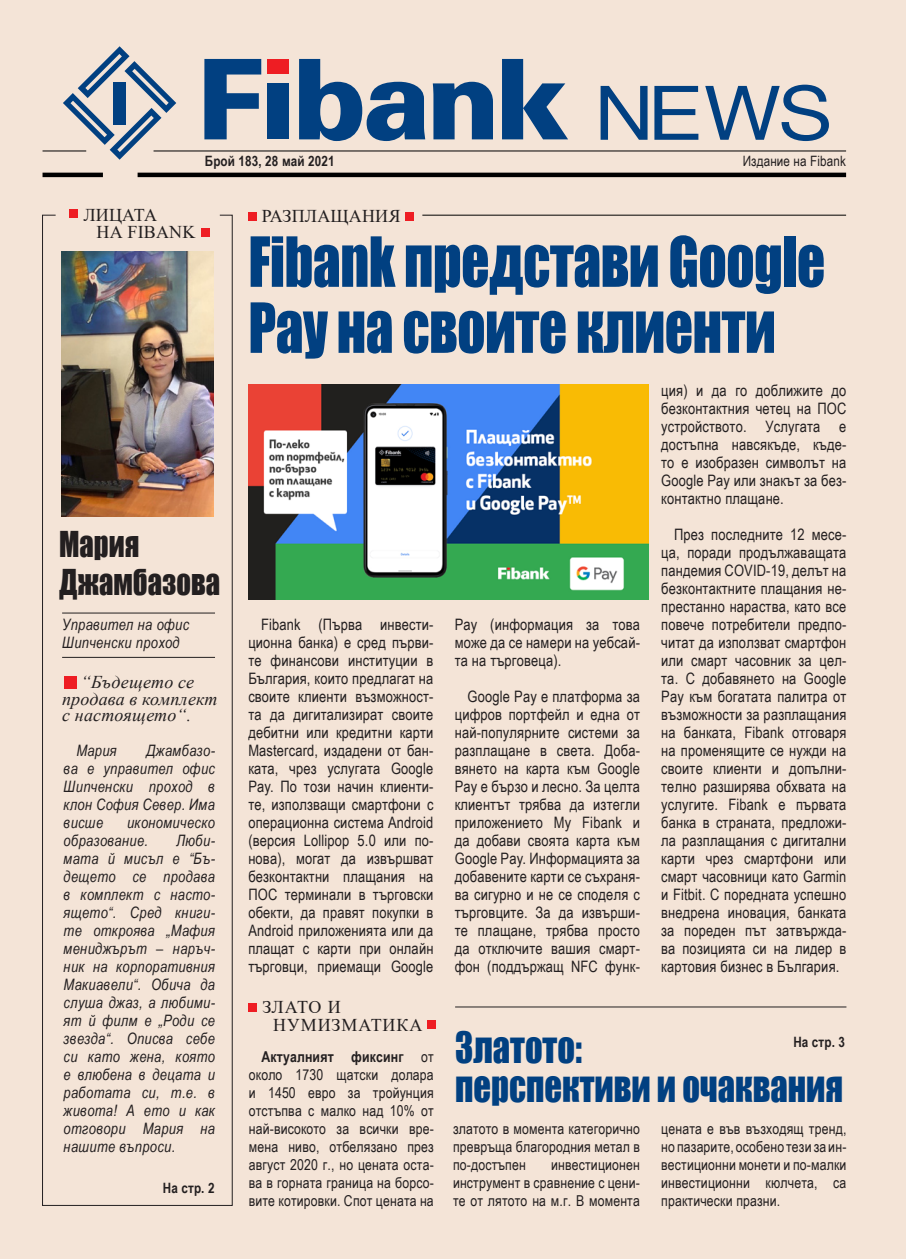
<style>
.page{position:relative;width:906px;height:1259px;background:#f4e4d7}
.page>*{position:absolute;margin:0;border:0;box-sizing:border-box;transform-origin:0 0}
.Big_titles__p1{font:63.75px/66px "Impact";letter-spacing:-.01em;color:#014081;scale:.87 1}
.Small_Titles__p1{font:39.75px/39px "Impact";color:#014081;scale:.87 1}
.Small_Titles__p1-2{font:32.85px/37.5px "Impact";color:#231f20;scale:.87 1}
.Utility_Serif{font:italic 18px/16.5px "Times New Roman";letter-spacing:.01em;color:#231f20}
.Utility_Serif-2{font:18px "Times New Roman";letter-spacing:.01em;color:#231f20}
.Utility_Serif-3{font:18px/18px "Times New Roman";letter-spacing:.05em;color:#231f20}
.t1{font:15.75px/18px "Arial Narrow";letter-spacing:.01em;color:#231f20;text-align:justify}
.italic{font:italic 15.75px/18px "Arial Narrow";letter-spacing:.02em;color:#231f20}
.answers__no_space{font:15px/18px "Arial Narrow";letter-spacing:.01em;color:#231f20;text-align:justify}
.Utility_Sans{font:700 14.25px "Arial Narrow";letter-spacing:.01em;color:#231f20}
.Utility_Sans-2{font:14.25px "Arial Narrow";letter-spacing:.01em;color:#231f20}
.s1{font-weight:700}
</style>
<div class="page">
<svg style="left:204px;top:59px;width:57px;height:80px"></svg>
<div style="left:267px;top:59px;width:21px;height:15px;background:#ee1d23"></div>
<div style="left:267px;top:83px;width:21px;height:56px;background:#014081"></div>
<svg style="left:299px;top:59px;width:126px;height:82px"></svg>
<svg style="left:433px;top:82px;width:60px;height:57px"></svg>
<svg style="left:502px;top:59px;width:66px;height:80px"></svg>
<svg style="left:600px;top:86px;width:47px;height:54px"></svg>
<svg style="left:654px;top:86px;width:44px;height:54px"></svg>
<svg style="left:705px;top:85px;width:124px;height:56px"></svg>
<hr style="left:153px;top:151px;width:693px;height:1px;background:#000">
<hr style="left:43px;top:151px;width:43px;height:1px;background:#000">
<hr style="left:138px;top:173px;width:708px;height:4px;background:#000">
<hr style="left:43px;top:173px;width:60px;height:4px;background:#000">
<hr style="left:422px;top:215px;width:424px;height:1px;background:#000">
<svg style="left:42px;top:214px;width:191px;height:992px"></svg>
<div style="left:70px;top:209px;width:8px;height:9px;background:#ee1d23"></div>
<div style="left:201px;top:228px;width:8px;height:8px;background:#ee1d23"></div>
<img style="left:61px;top:252px;width:152px;height:265px">
<div style="left:248px;top:212px;width:9px;height:9px;background:#ee1d23"></div>
<div style="left:405px;top:212px;width:8px;height:9px;background:#ee1d23"></div>
<svg style="left:63px;top:46px;width:113px;height:114px"></svg>
<img style="left:249px;top:384px;width:399px;height:216px">
<hr style="left:62px;top:612px;width:153px;height:1px;background:#231f20">
<hr style="left:62px;top:657px;width:153px;height:1px;background:#231f20">
<div style="left:64px;top:676px;width:13px;height:13px;background:#ee1d23"></div>
<div style="left:249px;top:1003px;width:8px;height:8px;background:#ee1d23"></div>
<div style="left:428px;top:1020px;width:8px;height:9px;background:#ee1d23"></div>
<hr style="left:455px;top:1006px;width:391px;height:1px;background:#231f20">
<p class="Utility_Sans" style="left:205px;top:150px;width:131px">Брой 183, 28 май 2021</p>
<p class="Utility_Sans-2" style="left:742px;top:151px;width:105px">Издание на Fibank</p>
<p class="Utility_Serif-2" style="left:83px;top:202px;width:75px">ЛИЦАТА</p>
<p class="Utility_Serif-2" style="left:96px;top:219px;width:100px">НА FIBANK</p>
<p class="Utility_Serif-2" style="left:262px;top:203px;width:140px">РАЗПЛАЩАНИЯ</p>
<p class="Big_titles__p1" style="left:248px;top:227px;width:664px">Fibank представи Google<br>Pay на своите клиенти</p>
<p class="Small_Titles__p1-2" style="left:59px;top:525px;width:186px">Мария<br>Джамбазова</p>
<p class="italic" style="left:62px;top:615px;width:129px">Управител на офис<br>Шипченски проход</p>
<p class="Utility_Serif" style="left:62px;top:673px;width:157px;text-indent:19px">“Бъдещето се продава в комплект с настоящето“.</p>
<p class="italic" style="left:64px;top:741px;width:153px;text-align:justify;text-indent:83px">Джамбазо&shy;ва е управител офис Шипченски проход в клон София Север. Има висше</p>
<p class="italic" style="left:76px;top:741px;width:42px">Мария</p>
<p class="italic" style="left:64px;top:813px;width:153px;text-indent:63px">икономическо образованиe.</p>
<p class="italic" style="left:64px;top:831px;width:153px;text-align:justify;text-indent:113px">Люби&shy;мата й мисъл е “Бъ&shy;дещето се продава в комплект с насто&shy;ящето“. Сред книги&shy;те откроява „Мафия мениджърът – наръч&shy;ник на корпоративния Макиавели“. Обича да слуша джаз, а любими&shy;ят й филм е „Роди се звезда“. Описва себе си като жена, която е влюбена в децата и работата си, т.е. в живота! А ето и как отговори Мария на нашите въпроси.</p>
<p class="Utility_Sans" style="left:163px;top:1176px;width:53px">На стр. 2</p>
<p class="t1" style="left:248px;top:615px;width:187px;text-indent:13px">Fibank (Първа инвести&shy;ционна банка) е сред първи&shy;те финансови институции в България, които предлагат на своите клиенти възможност&shy;та да дигитализират своите дебитни или кредитни карти Mastercard, издадени от бан&shy;ката, чрез услугата Google Pay. По този начин клиенти&shy;те, използващи смартфони с операционна система Android (версия Lollipop 5.0 или по&shy;нова), могат да извършват безконтактни плащания на ПОС терминали в търговски обекти, да правят покупки в Android приложенията или да плащат с карти при онлайн търговци, приемащи Google</p>
<p class="t1" style="left:455px;top:615px;width:187px">Pay (информация за това може да се намери на уебсай&shy;та на търговеца).</p>
<p class="t1" style="left:455px;top:687px;width:187px;text-indent:13px">Google Pay е платформа за цифров портфейл и една от най-популярните системи за разплащане в света. Доба&shy;вянето на карта към Google Pay е бързо и лесно. За целта клиентът трябва да изтегли приложението My Fibank и да добави своята карта към Google Pay. Информацията за добавените карти се съхраня&shy;ва сигурно и не се споделя с търговците. За да извърши&shy;те плащане, трябва просто да отключите вашия смарт&shy;фон (поддържащ NFC функ-</p>
<p class="t1" style="left:661px;top:381px;width:187px">ция) и да го доближите до безконтактния четец на ПОС устройството. Услугата е достъпна навсякъде, къде&shy;то е изобразен символът на Google Pay или знакът за без&shy;контактно плащане.</p>
<p class="t1" style="left:661px;top:525px;width:187px;text-indent:13px">През последните 12 месе&shy;ца, поради продължаващата пандемия COVID-19, делът на безконтактните плащания не&shy;престанно нараства, като все повече потребители предпо&shy;читат да използват смартфон или смарт часовник за цел&shy;та. С добавянето на Google Pay към богатата палитра от възможности за разплащания на банката, Fibank отговаря на променящите се нужди на своите клиенти и допълни&shy;телно разширява обхвата на услугите. Fibank е първата банка в страната, предложи&shy;ла разплащания с дигитални карти чрез смартфони или смарт часовници като Garmin и Fitbit. С поредната успешно внедрена иновация, банката за пореден път затвържда&shy;ва позицията си на лидер в картовия бизнес в България.</p>
<p class="Utility_Serif-3" style="left:273px;top:997px;width:151px;text-indent:-11px">ЗЛАТО И<br>НУМИЗМАТИКА</p>
<p class="answers__no_space" style="left:249px;top:1047px;width:186px;text-indent:13px"><span class="s1">Актуалният фиксинг</span> от около 1730 щатски долара и 1450 евро за тройунция отстъпва с малко над 10% от най-високото за всички вре&shy;мена ниво, отбелязано през август 2020 г., но цената оста&shy;ва в горната граница на борсо&shy;вите котировки. Спот цената на</p>
<p class="Small_Titles__p1" style="left:455px;top:1026px;width:447px">Златото:<br>перспективи и очаквания</p>
<p class="Utility_Sans" style="left:793px;top:1031px;width:53px">На стр. 3</p>
<p class="answers__no_space" style="left:453px;top:1119px;width:188px">златото в момента категорично превръща благородния метал в по-достъпен</p>
<p class="answers__no_space" style="left:453px;top:1155px;width:188px;text-indent:98px">инвестиционен инструмент в сравнение с цени&shy;те от лятото на м.г. В момента</p>
<p class="answers__no_space" style="left:661px;top:1119px;width:187px">цената е във възходящ тренд, но пазарите, особено тези за ин&shy;вестиционни монети и по-малки инвестиционни кюлчета, са практически празни.</p>
</div>
